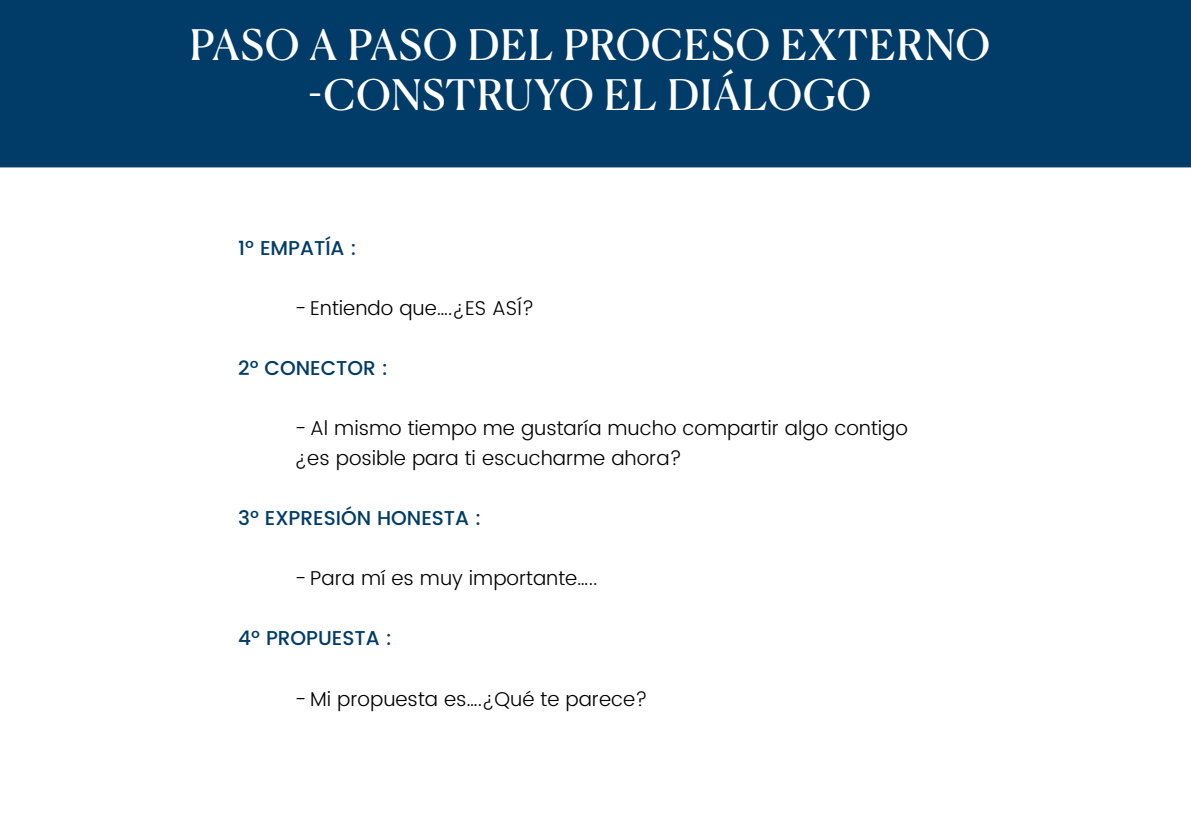
<style>
.page{position:relative;width:1191px;height:840px;background:#fff}
.page>*{position:absolute;margin:0;border:0;box-sizing:border-box;transform-origin:0 0}
.t1{font:42px/50px "Canela Deck";letter-spacing:.02em;color:#fff;text-align:center}
.t2{font:300 20px "Poppins";color:#000}
.t3{font:500 20px "Poppins";color:#003c67}
</style>
<div class="page">
<div style="left:0;top:0;width:1191px;height:167px;background:#003c67"></div>
<p class="t1" style="left:190px;top:16px;width:802px">PASO A PASO DEL PROCESO EXTERNO -CONSTRUYO EL DIÁLOGO</p>
<p class="t3" style="left:238px;top:233px;width:120px">1º EMPATÍA :</p>
<p class="t2" style="left:295px;top:293px;width:241px">- Entiendo que….¿ES ASÍ?</p>
<p class="t3" style="left:238px;top:353px;width:151px">2º CONECTOR :</p>
<p class="t2" style="left:295px;top:413px;width:614px">- Al mismo tiempo me gustaría mucho compartir algo contigo</p>
<p class="t2" style="left:295px;top:443px;width:388px">¿es posible para ti escucharme ahora?</p>
<p class="t3" style="left:238px;top:503px;width:245px">3º EXPRESIÓN HONESTA :</p>
<p class="t2" style="left:295px;top:563px;width:304px">- Para mí es muy importante…..</p>
<p class="t3" style="left:238px;top:623px;width:155px">4º PROPUESTA :</p>
<p class="t2" style="left:295px;top:683px;width:354px">- Mi propuesta es….¿Qué te parece?</p>
</div>
